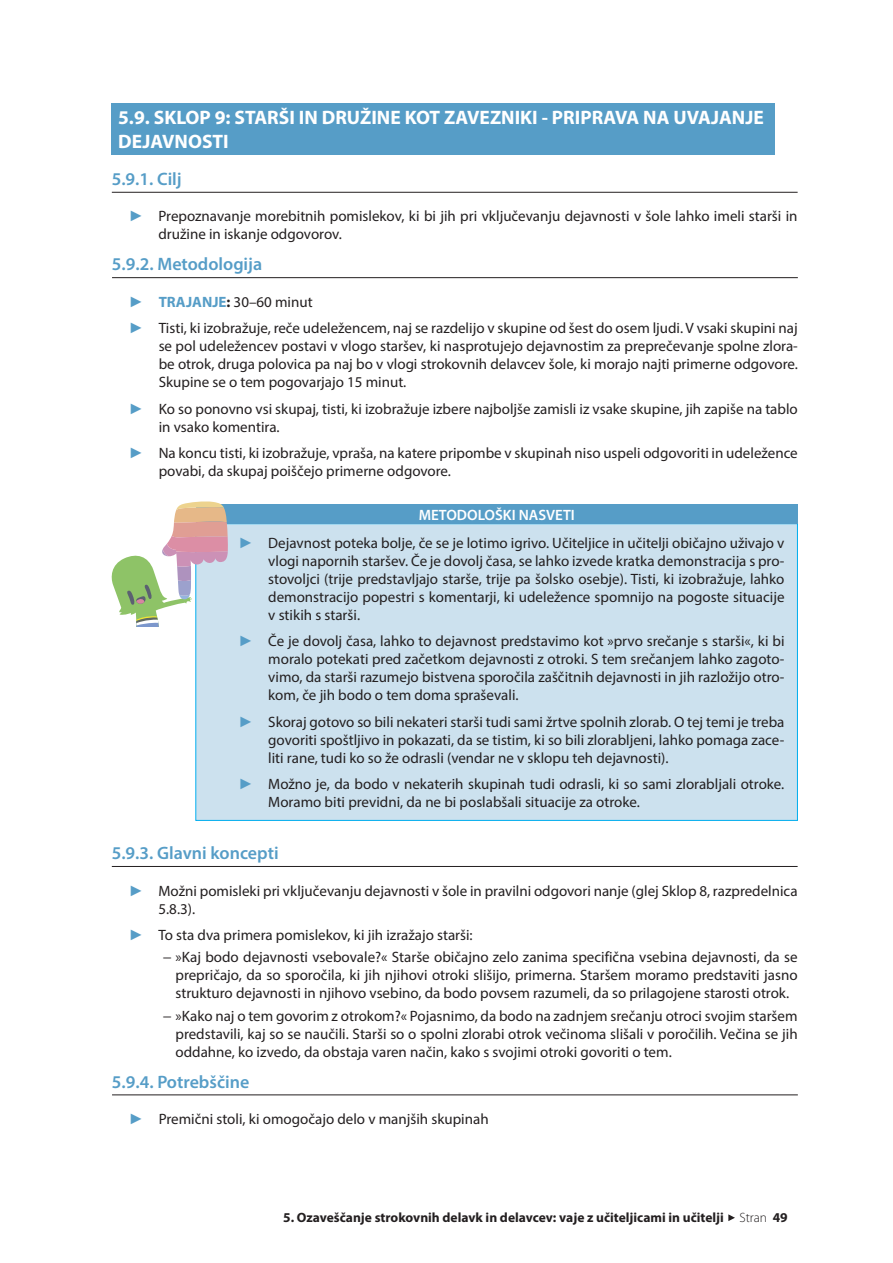
<style>
.page{position:relative;width:893px;height:1263px;background:#fff}
.page>*{position:absolute;margin:0;border:0;box-sizing:border-box;transform-origin:0 0}
.Podnaslov{font:700 19.5px/24px "Myriad Pro";color:#fff}
.POD_pod_naslov{font:600 18px "Myriad Pro";color:#569dc7}
.t1{font:15px/18px "Myriad Pro";color:#231f20;text-align:justify}
.Glavni_text{font:600 15px "Myriad Pro";color:#fff}
.t2{font:700 13.5px "Myriad Pro";color:#231f20}
.t3{font:300 13.5px "Myriad Pro";color:#231f20}
.s1{font-family:"Arial";color:#569dc7}
.s2{font-weight:700;color:#569dc7}
.s3{font-weight:700}
</style>
<div class="page">
<div style="left:112px;top:103px;width:663px;height:51px;background:#569dc7"></div>
<hr style="left:112px;top:192px;width:686px;height:1px;background:#231f20">
<hr style="left:112px;top:277px;width:686px;height:1px;background:#231f20">
<div style="left:196px;top:524px;width:601px;height:296px;background:#cce1ee"></div>
<div style="left:196px;top:504px;width:602px;height:20px;background:#569dc7"></div>
<hr style="left:112px;top:866px;width:686px;height:1px;background:#231f20">
<hr style="left:112px;top:1094px;width:686px;height:1px;background:#231f20">
<svg style="left:728px;top:1214px;width:7px;height:7px"></svg>
<svg style="left:112px;top:501px;width:115px;height:132px"></svg>
<div style="left:127px;top:628px;width:39px;height:16px;background:#fff"></div>
<p class="Podnaslov" style="left:118px;top:105px;width:647px">5.9. SKLOP 9: STARŠI IN DRUŽINE KOT ZAVEZNIKI - PRIPRAVA NA UVAJANJE<br>DEJAVNOSTI</p>
<p class="POD_pod_naslov" style="left:112px;top:168px;width:72px">5.9.1. Cilj</p>
<p class="t1" style="left:158px;top:207px;width:641px;text-indent:-30px"><span class="s1">►</span> Prepoznavanje morebitnih pomislekov, ki bi jih pri vključevanju dejavnosti v šole lahko imeli starši in družine in iskanje odgovorov.</p>
<p class="POD_pod_naslov" style="left:112px;top:253px;width:152px">5.9.2. Metodologija</p>
<p class="t1" style="left:129px;top:292px;width:185px"><span class="s1">►</span> <span class="s2">TRAJANJE</span><span class="s3">:</span> 30–60 minut</p>
<p class="t1" style="left:159px;top:319px;width:641px;text-indent:-30px"><span class="s1">►</span> Tisti, ki izobražuje, reče udeležencem, naj se razdelijo v skupine od šest do osem ljudi. V vsaki skupini naj se pol udeležencev postavi v vlogo staršev, ki nasprotujejo dejavnostim za preprečevanje spolne zlora&shy;be otrok, druga polovica pa naj bo v vlogi strokovnih delavcev šole, ki morajo najti primerne odgovore.<br>Skupine se o tem pogovarjajo 15 minut.</p>
<p class="t1" style="left:159px;top:399px;width:641px;text-indent:-30px"><span class="s1">►</span> Ko so ponovno vsi skupaj, tisti, ki izobražuje izbere najboljše zamisli iz vsake skupine, jih zapiše na tablo in vsako komentira.</p>
<p class="t1" style="left:159px;top:444px;width:641px;text-indent:-30px"><span class="s1">►</span> Na koncu tisti, ki izobražuje, vpraša, na katere pripombe v skupinah niso uspeli odgovoriti in udeležence povabi, da skupaj poiščejo primerne odgovore.</p>
<p class="Glavni_text" style="left:419px;top:505px;width:158px">METODOLOŠKI NASVETI</p>
<p class="t1" style="left:268px;top:534px;width:518px;text-indent:-30px"><span class="s1">►</span> Dejavnost poteka bolje, če se je lotimo igrivo. Učiteljice in učitelji običajno uživajo v vlogi napornih staršev. Če je dovolj časa, se lahko izvede kratka demonstracija s pro&shy;stovoljci (trije predstavljajo starše, trije pa šolsko osebje). Tisti, ki izobražuje, lahko demonstracijo popestri s komentarji, ki udeležence spomnijo na pogoste situacije v stikih s starši.</p>
<p class="t1" style="left:268px;top:632px;width:518px;text-indent:-30px"><span class="s1">►</span> Če je dovolj časa, lahko to dejavnost predstavimo kot »prvo srečanje s starši«, ki bi moralo potekati pred začetkom dejavnosti z otroki. S tem srečanjem lahko zagoto&shy;vimo, da starši razumejo bistvena sporočila zaščitnih dejavnosti in jih razložijo otro&shy;kom, če jih bodo o tem doma spraševali.</p>
<p class="t1" style="left:268px;top:713px;width:518px;text-indent:-30px"><span class="s1">►</span> Skoraj gotovo so bili nekateri starši tudi sami žrtve spolnih zlorab. O tej temi je treba govoriti spoštljivo in pokazati, da se tistim, ki so bili zlorabljeni, lahko pomaga zace&shy;liti rane, tudi ko so že odrasli (vendar ne v sklopu teh dejavnosti).</p>
<p class="t1" style="left:268px;top:775px;width:518px;text-indent:-30px"><span class="s1">►</span> Možno je, da bodo v nekaterih skupinah tudi odrasli, ki so sami zlorabljali otroke.<br>Moramo biti previdni, da ne bi poslabšali situacije za otroke.</p>
<p class="POD_pod_naslov" style="left:112px;top:842px;width:168px">5.9.3. Glavni koncepti</p>
<p class="t1" style="left:158px;top:881px;width:641px;text-indent:-30px"><span class="s1">►</span> Možni pomisleki pri vključevanju dejavnosti v šole in pravilni odgovori nanje (glej Sklop 8, razpredelnica<br>5.8.3).</p>
<p class="t1" style="left:129px;top:926px;width:345px"><span class="s1">►</span> To sta dva primera pomislekov, ki jih izražajo starši:</p>
<p class="t1" style="left:176px;top:948px;width:624px;text-indent:-13px">− »Kaj bodo dejavnosti vsebovale?« Starše običajno zelo zanima specifična vsebina dejavnosti, da se prepričajo, da so sporočila, ki jih njihovi otroki slišijo, primerna. Staršem moramo predstaviti jasno strukturo dejavnosti in njihovo vsebino, da bodo povsem razumeli, da so prilagojene starosti otrok.</p>
<p class="t1" style="left:176px;top:1006px;width:624px;text-indent:-13px">− »Kako naj o tem govorim z otrokom?« Pojasnimo, da bodo na zadnjem srečanju otroci svojim staršem predstavili, kaj so se naučili. Starši so o spolni zlorabi otrok večinoma slišali v poročilih. Večina se jih oddahne, ko izvedo, da obstaja varen način, kako s svojimi otroki govoriti o tem.</p>
<p class="POD_pod_naslov" style="left:112px;top:1070px;width:139px">5.9.4. Potrebščine</p>
<p class="t1" style="left:129px;top:1110px;width:361px"><span class="s1">►</span> Premični stoli, ki omogočajo delo v manjših skupinah</p>
<p class="t2" style="left:283px;top:1209px;width:442px">5. Ozaveščanje strokovnih delavk in delavcev: vaje z učiteljicami in učitelji</p>
<p class="t3" style="left:739px;top:1209px;width:50px">Stran <span class="s3">49</span></p>
</div>
